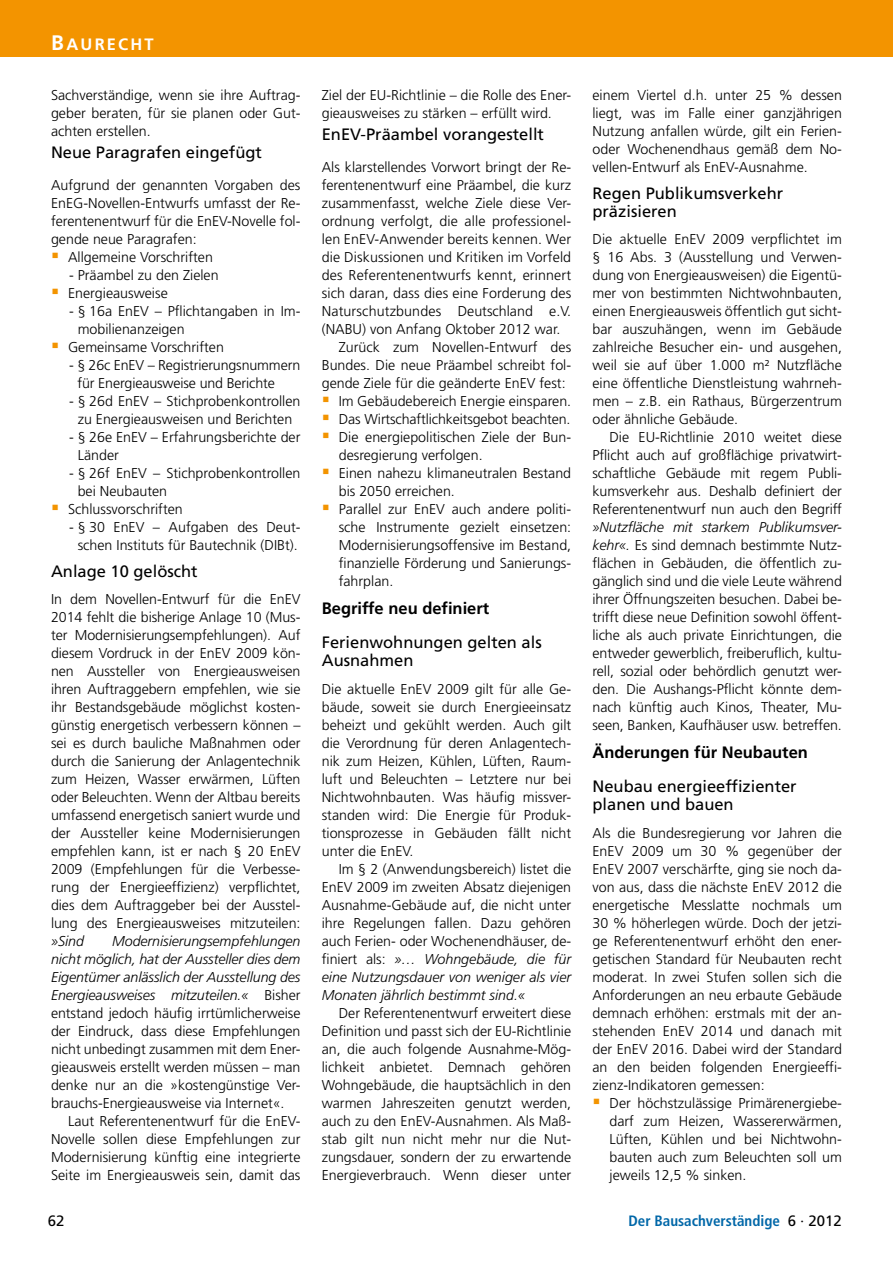
<style>
.page{position:relative;width:893px;height:1263px;background:#fff}
.page>*{position:absolute;margin:0;border:0;box-sizing:border-box;transform-origin:0 0}
.Überschrift_4_Spalte{font:16.5px/18px "Frutiger LT Std";color:#000}
.Überschrift_3_Spalte{font:700 16.5px "Frutiger LT Std";color:#000}
.Tehmen_Überschrift{font:700 16.5px "Frutiger LT Std";letter-spacing:.13em;color:#fff}
.t1{font:700 condensed 15px "Frutiger LT Std";color:#0067a8}
.t2{font:15px "Frutiger LT Std";color:#000}
.Standard_Fließtext_O{font:300 14.25px/18px "Frutiger LT Std";color:#000;text-align:justify}
.Standard_Fließtext{font:300 14.25px/18px "Frutiger LT Std";color:#000;text-align:justify}
.Standard_Fließtext_A{font:300 14.25px/18px "Frutiger LT Std";color:#000}
.s1{font-size:21px}
.s2{font-style:italic}
.s3{font-weight:400;font-stretch:normal;color:#000}
</style>
<div class="page">
<div style="left:0;top:0;width:893px;height:57px;background:#f39400"></div>
<p class="Tehmen_Überschrift" style="left:51px;top:34px;width:104px"><span class="s1">B</span>AURECHT</p>
<p class="Standard_Fließtext_O" style="left:51px;top:86px;width:251px">Sachverständige, wenn sie ihre Auftrag&shy;geber beraten, für sie planen oder Gut&shy;achten erstellen.</p>
<p class="Überschrift_4_Spalte" style="left:51px;top:144px;width:212px">Neue Paragrafen eingefügt</p>
<p class="Standard_Fließtext_O" style="left:51px;top:176px;width:251px">Aufgrund der genannten Vorgaben des EnEG-Novellen-Entwurfs umfasst der Re&shy;ferentenentwurf für die EnEV-Novelle fol&shy;gende neue Paragrafen:</p>
<p class="Standard_Fließtext_A" style="left:68px;top:248px;width:146px">Allgemeine Vorschriften</p>
<p class="Standard_Fließtext_O" style="left:69px;top:266px;width:151px">- Präambel zu den Zielen</p>
<p class="Standard_Fließtext_A" style="left:68px;top:284px;width:101px">Energieausweise</p>
<p class="Standard_Fließtext_O" style="left:78px;top:302px;width:224px;text-indent:-9px">- § 16a EnEV – Pflichtangaben in Im&shy;mobilienanzeigen</p>
<p class="Standard_Fließtext_A" style="left:68px;top:338px;width:157px">Gemeinsame Vorschriften</p>
<p class="Standard_Fließtext_O" style="left:77px;top:356px;width:225px;text-indent:-8px">- § 26c EnEV – Registrierungsnummern für Energieausweise und Berichte</p>
<p class="Standard_Fließtext_O" style="left:69px;top:392px;width:233px;text-align:center">- § 26d EnEV – Stichprobenkontrollen zu Energieausweisen und Berichten</p>
<p class="Standard_Fließtext_O" style="left:78px;top:428px;width:224px;text-indent:-9px">- § 26e EnEV – Erfahrungsberichte der<br>Länder</p>
<p class="Standard_Fließtext_O" style="left:78px;top:464px;width:224px;text-indent:-9px">- § 26f EnEV – Stichprobenkontrollen bei Neubauten</p>
<p class="Standard_Fließtext_A" style="left:68px;top:500px;width:116px">Schlussvorschriften</p>
<p class="Standard_Fließtext_O" style="left:69px;top:518px;width:233px;text-align:center">- § 30 EnEV – Aufgaben des Deut&shy;schen Instituts für Bautechnik (DIBt).</p>
<p class="Überschrift_4_Spalte" style="left:51px;top:562px;width:148px">Anlage 10 gelöscht</p>
<p class="Standard_Fließtext_O" style="left:51px;top:590px;width:251px">In dem Novellen-Entwurf für die EnEV 2014 fehlt die bisherige Anlage 10 (Mus&shy;ter Modernisierungsempfehlungen). Auf diesem Vordruck in der EnEV 2009 kön&shy;nen Aussteller von Energieausweisen ihren Auftraggebern empfehlen, wie sie ihr Bestandsgebäude möglichst kosten&shy;günstig energetisch verbessern können – sei es durch bauliche Maßnahmen oder durch die Sanierung der Anlagentechnik zum Heizen, Wasser erwärmen, Lüften oder Beleuchten. Wenn der Altbau bereits umfassend energetisch saniert wurde und der Aussteller keine Modernisierungen empfehlen kann, ist er nach § 20 EnEV 2009 (Empfehlungen für die Verbesse&shy;rung der Energieeffizienz) verpflichtet, dies dem Auftraggeber bei der Ausstel&shy;lung des Energieausweises mitzuteilen: <span class="s2">»Sind</span></p>
<p class="Standard_Fließtext_O" style="left:51px;top:932px;width:251px;text-indent:61px"><span class="s2">Modernisierungsempfehlungen nicht möglich, hat der Aussteller dies dem Eigentümer anlässlich der Ausstellung des Energieausweises mitzuteilen.«</span> Bisher entstand jedoch häufig irrtümlicherweise der Eindruck, dass diese Empfehlungen nicht unbedingt zusammen mit dem Ener&shy;gieausweis erstellt werden müssen – man denke nur an die »kostengünstige Ver&shy;brauchs-Energieausweise via Internet«.</p>
<p class="Standard_Fließtext" style="left:51px;top:1112px;width:251px;text-indent:17px">Laut Referentenentwurf für die EnEV-Novelle sollen diese Empfehlungen zur Modernisierung künftig eine integrierte Seite im Energieausweis sein, damit das</p>
<p class="Standard_Fließtext" style="left:322px;top:86px;width:251px">Ziel der EU-Richtlinie – die Rolle des Ener&shy;gieausweises zu stärken – erfüllt wird.</p>
<p class="Überschrift_4_Spalte" style="left:322px;top:126px;width:224px">EnEV-Präambel vorangestellt</p>
<p class="Standard_Fließtext_O" style="left:322px;top:158px;width:251px">Als klarstellendes Vorwort bringt der Re&shy;ferentenentwurf eine Präambel, die kurz zusammenfasst, welche Ziele diese Ver&shy;ordnung verfolgt, die alle professionel&shy;len EnEV-Anwender bereits kennen. Wer die Diskussionen und Kritiken im Vorfeld des Referentenentwurfs kennt, erinnert sich daran, dass dies eine Forderung des Naturschutzbundes Deutschland e.V. (NABU) von Anfang Oktober 2012 war.</p>
<p class="Standard_Fließtext" style="left:322px;top:338px;width:251px;text-indent:17px">Zurück zum Novellen-Entwurf des Bundes. Die neue Präambel schreibt fol&shy;gende Ziele für die geänderte EnEV fest:</p>
<p class="Standard_Fließtext_A" style="left:339px;top:392px;width:234px">Im Gebäudebereich Energie einsparen.</p>
<p class="Standard_Fließtext_A" style="left:339px;top:410px;width:233px">Das Wirtschaftlichkeitsgebot beachten.</p>
<p class="Standard_Fließtext_A" style="left:339px;top:428px;width:234px">Die energiepolitischen Ziele der Bun&shy;desregierung verfolgen.</p>
<p class="Standard_Fließtext_A" style="left:339px;top:464px;width:234px">Einen nahezu klimaneutralen Bestand bis 2050 erreichen.</p>
<p class="Standard_Fließtext_A" style="left:339px;top:500px;width:234px;text-align:justify">Parallel zur EnEV auch andere politi&shy;sche Instrumente gezielt einsetzen:<br>Modernisierungsoffensive im Bestand, finanzielle Förderung und Sanierungs&shy;fahrplan.</p>
<p class="Überschrift_3_Spalte" style="left:322px;top:599px;width:169px">Begriffe neu definiert</p>
<p class="Überschrift_4_Spalte" style="left:322px;top:633px;width:222px">Ferienwohnungen gelten als<br>Ausnahmen</p>
<p class="Standard_Fließtext_O" style="left:322px;top:680px;width:251px">Die aktuelle EnEV 2009 gilt für alle Ge&shy;bäude, soweit sie durch Energieeinsatz beheizt und gekühlt werden. Auch gilt die Verordnung für deren Anlagentech&shy;nik zum Heizen, Kühlen, Lüften, Raum&shy;luft und Beleuchten – Letztere nur bei Nichtwohnbauten. Was häufig missver&shy;standen wird: Die Energie für Produk&shy;tionsprozesse in Gebäuden fällt nicht unter die EnEV.</p>
<p class="Standard_Fließtext" style="left:322px;top:860px;width:251px;text-indent:17px">Im § 2 (Anwendungsbereich) listet die EnEV 2009 im zweiten Absatz diejenigen Ausnahme-Gebäude auf, die nicht unter ihre Regelungen fallen. Dazu gehören auch Ferien- oder Wochenendhäuser, de&shy;finiert als: <span class="s2">»… Wohngebäude, die für eine Nutzungsdauer von weniger als vier Monaten jährlich bestimmt sind.«</span></p>
<p class="Standard_Fließtext" style="left:322px;top:1004px;width:251px;text-indent:17px">Der Referentenentwurf erweitert diese Definition und passt sich der EU-Richtlinie an, die auch folgende Ausnahme-Mög&shy;lichkeit anbietet. Demnach gehören Wohngebäude, die hauptsächlich in den warmen Jahreszeiten genutzt werden, auch zu den EnEV-Ausnahmen. Als Maß&shy;stab gilt nun nicht mehr nur die Nut&shy;zungsdauer, sondern der zu erwartende Energieverbrauch. Wenn dieser unter</p>
<p class="Standard_Fließtext" style="left:592px;top:86px;width:251px">einem Viertel d.h. unter 25 % dessen liegt, was im Falle einer ganzjährigen Nutzung anfallen würde, gilt ein Ferien&shy;oder Wochenendhaus gemäß dem No&shy;vellen-Entwurf als EnEV-Ausnahme.</p>
<p class="Überschrift_4_Spalte" style="left:592px;top:184px;width:192px">Regen Publikumsverkehr präzisieren</p>
<p class="Standard_Fließtext_O" style="left:592px;top:230px;width:251px">Die aktuelle EnEV 2009 verpflichtet im § 16 Abs. 3 (Ausstellung und Verwen&shy;dung von Energieausweisen) die Eigentü&shy;mer von bestimmten Nichtwohnbauten, einen Energieausweis öffentlich gut sicht&shy;bar auszuhängen, wenn im Gebäude zahlreiche Besucher ein- und ausgehen, weil sie auf über 1.000 m² Nutzfläche eine öffentliche Dienstleistung wahrneh&shy;men – z.B. ein Rathaus, Bürgerzentrum oder ähnliche Gebäude.</p>
<p class="Standard_Fließtext" style="left:592px;top:428px;width:251px;text-indent:17px">Die EU-Richtlinie 2010 weitet diese Pflicht auch auf großflächige privatwirt&shy;schaftliche Gebäude mit regem Publi&shy;kumsverkehr aus. Deshalb definiert der Referentenentwurf nun auch den Begriff <span class="s2">»Nutzfläche mit starkem Publikumsver&shy;kehr«.</span> Es sind demnach bestimmte Nutz&shy;flächen in Gebäuden, die öffentlich zu&shy;gänglich sind und die viele Leute während ihrer Öffnungszeiten besuchen. Dabei be&shy;trifft diese neue Definition sowohl öffent&shy;liche als auch private Einrichtungen, die entweder gewerblich, freiberuflich, kultu&shy;rell, sozial oder behördlich genutzt wer&shy;den. Die Aushangs-Pflicht könnte dem&shy;nach künftig auch Kinos, Theater, Mu&shy;seen, Banken, Kaufhäuser usw. betreffen.</p>
<p class="Überschrift_3_Spalte" style="left:592px;top:743px;width:217px">Änderungen für Neubauten</p>
<p class="Überschrift_4_Spalte" style="left:592px;top:777px;width:206px">Neubau energieeffizienter planen und bauen</p>
<p class="Standard_Fließtext_O" style="left:592px;top:824px;width:251px">Als die Bundesregierung vor Jahren die EnEV 2009 um 30 % gegenüber der EnEV 2007 verschärfte, ging sie noch da&shy;von aus, dass die nächste EnEV 2012 die energetische Messlatte nochmals um 30 % höherlegen würde. Doch der jetzi&shy;ge Referentenentwurf erhöht den ener&shy;getischen Standard für Neubauten recht moderat. In zwei Stufen sollen sich die Anforderungen an neu erbaute Gebäude demnach erhöhen: erstmals mit der an&shy;stehenden EnEV 2014 und danach mit der EnEV 2016. Dabei wird der Standard an den beiden folgenden Energieeffi&shy;zienz-Indikatoren gemessen:</p>
<p class="Standard_Fließtext_A" style="left:609px;top:1094px;width:234px;text-align:justify">Der höchstzulässige Primärenergiebe&shy;darf zum Heizen, Wassererwärmen, Lüften, Kühlen und bei Nichtwohn&shy;bauten auch zum Beleuchten soll um jeweils 12,5 % sinken.</p>
<p class="t2" style="left:48px;top:1211px;width:18px">62</p>
<p class="t1" style="left:628px;top:1211px;width:215px">Der Bausachverständige <span class="s3">6 · 2012</span></p>
</div>
